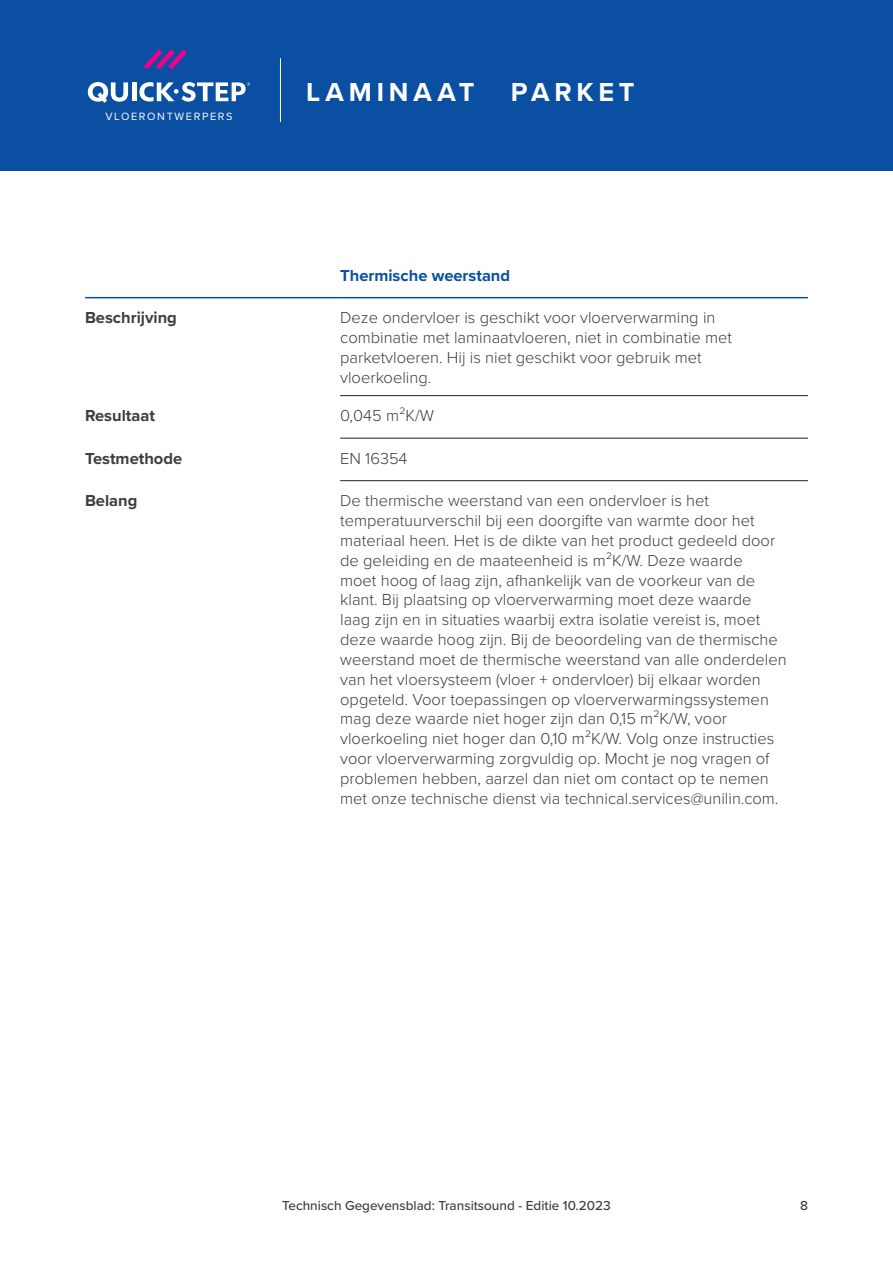
<style>
.page{position:relative;width:893px;height:1263px;background:#fff}
.page>*{position:absolute;margin:0;border:0;box-sizing:border-box;transform-origin:0 0}
.Range{font:700 27px "Proxima Nova";letter-spacing:.175em;color:#fff}
.BodyText{font:300 16.5px/19.8px "Proxima Nova";color:#3e3e3f}
.Column-First{font:700 16.5px "Proxima Nova";color:#3e3e3f}
.Row-Header{font:700 16.5px "Proxima Nova";color:#0a4fa2}
.t1{font:500 13.5px "Proxima Nova";color:#3e3e3f}
.FloorDesigners{font:10.95px "Proxima Nova";letter-spacing:.15em;color:#fff}
</style>
<div class="page">
<div style="left:0;top:0;width:893px;height:170px;background:#0a4fa2"></div>
<hr style="left:280px;top:58px;width:1px;height:64px;background:#fff">
<svg style="left:144px;top:49px;width:43px;height:21px"></svg>
<svg style="left:88px;top:82px;width:40px;height:21px"></svg>
<hr style="left:132px;top:82px;width:4px;height:19px;background:#fff">
<svg style="left:139px;top:82px;width:111px;height:20px"></svg>
<hr style="left:340px;top:395px;width:468px;height:1px;background:#231f20">
<hr style="left:340px;top:438px;width:468px;height:1px;background:#231f20">
<hr style="left:340px;top:480px;width:468px;height:1px;background:#231f20">
<hr style="left:340px;top:297px;width:468px;height:1px;background:#0a4fa2">
<hr style="left:85px;top:297px;width:255px;height:1px;background:#0a4fa2">
<p class="FloorDesigners" style="left:105px;top:108px;width:129px">VLOERONTWERPERS</p>
<p class="Range" style="left:306px;top:72px;width:170px">LAMINAAT</p>
<p class="Range" style="left:511px;top:72px;width:125px">PARKET</p>
<p class="Row-Header" style="left:340px;top:263px;width:171px">Thermische weerstand</p>
<p class="Column-First" style="left:85px;top:306px;width:93px">Beschrijving</p>
<p class="BodyText" style="left:340px;top:307px;width:393px">Deze ondervloer is geschikt voor vloerverwarming in combinatie met laminaatvloeren, niet in combinatie met parketvloeren. Hij is niet geschikt voor gebruik met vloerkoeling.</p>
<p class="Column-First" style="left:85px;top:404px;width:71px">Resultaat</p>
<p class="BodyText" style="left:340px;top:405px;width:95px">0,045 m²K/W</p>
<p class="Column-First" style="left:85px;top:446px;width:99px">Testmethode</p>
<p class="BodyText" style="left:340px;top:448px;width:69px">EN 16354</p>
<p class="Column-First" style="left:85px;top:489px;width:54px">Belang</p>
<p class="BodyText" style="left:340px;top:490px;width:448px">De thermische weerstand van een ondervloer is het temperatuurverschil bij een doorgifte van warmte door het materiaal heen. Het is de dikte van het product gedeeld door de geleiding en de maateenheid is m²K/W. Deze waarde<br>moet hoog of laag zijn, afhankelijk van de voorkeur van de klant. Bij plaatsing op vloerverwarming moet deze waarde<br>laag zijn en in situaties waarbij extra isolatie vereist is, moet deze waarde hoog zijn. Bij de beoordeling van de thermische weerstand moet de thermische weerstand van alle onderdelen van het vloersysteem (vloer + ondervloer) bij elkaar worden opgeteld. Voor toepassingen op vloerverwarmingssystemen mag deze waarde niet hoger zijn dan 0,15 m²K/W, voor vloerkoeling niet hoger dan 0,10 m²K/W. Volg onze instructies voor vloerverwarming zorgvuldig op. Mocht je nog vragen of problemen hebben, aarzel dan niet om contact op te nemen met onze technische dienst via technical.services@unilin.com.</p>
<p class="t1" style="left:282px;top:1195px;width:330px">Technisch Gegevensblad: Transitsound - Editie 10.2023</p>
<p class="t1" style="left:800px;top:1195px;width:9px">8</p>
</div>
